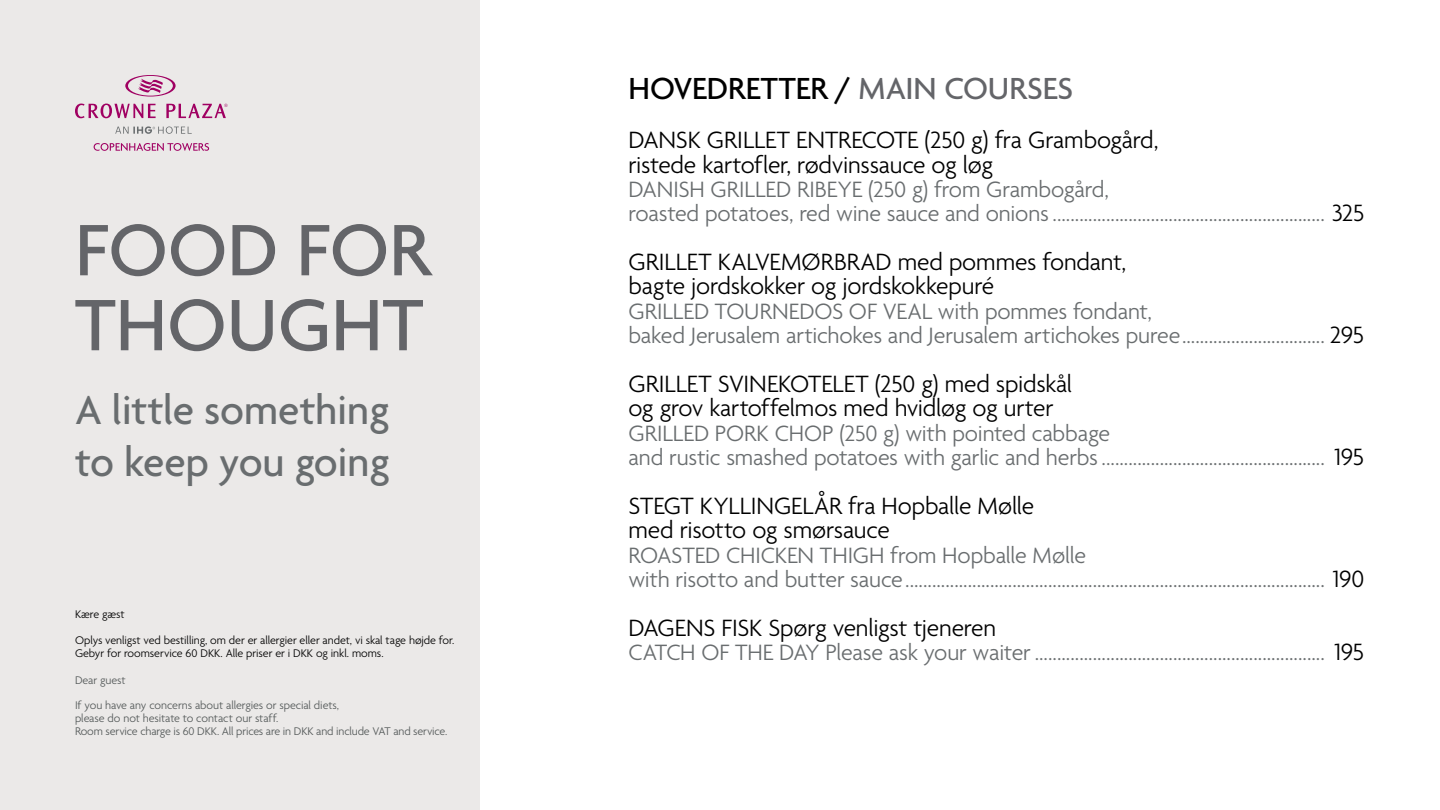
<style>
.page{position:relative;width:1440px;height:810px;background:#fff}
.page>*{position:absolute;margin:0;border:0;box-sizing:border-box;transform-origin:0 0}
.t1{font:500 78.75px/75px "Agenda";color:#646569}
.t2{font:500 43.5px/52.2px "Agenda";color:#696d6f}
.t3{font:500 33px "Agenda";color:#000}
.t4{font:300 25.5px/24.4px "Agenda";letter-spacing:-.005em;color:#000}
.t5{font:300 24px/24.4px "Agenda";letter-spacing:-.005em;color:#696d6f}
.t6{font:300 12px/25.5px "Agenda";letter-spacing:-.01em;color:#545959}
.t7{font:300 12px/25.5px "Agenda";letter-spacing:-.005em;color:#000}
.s1{color:#646569}
.s2{font-size:25.5px;color:#000}
</style>
<div class="page">
<div style="left:0;top:0;width:480px;height:810px;background:#ebe9e8"></div>
<svg style="left:94px;top:143px;width:115px;height:8px"></svg>
<svg style="left:115px;top:126px;width:77px;height:8px"></svg>
<svg style="left:125px;top:75px;width:51px;height:22px"></svg>
<svg style="left:75px;top:104px;width:81px;height:14px"></svg>
<svg style="left:166px;top:104px;width:62px;height:14px"></svg>
<h1 class="t1" style="left:75px;top:217px;width:357px">FOOD FOR<br>THOUGHT</h1>
<h2 class="t2" style="left:75px;top:386px;width:316px">A little something to keep you going</h2>
<p class="t7" style="left:75px;top:603px;width:381px">Kære gæst<br>Oplys venligst ved bestilling, om der er allergier eller andet, vi skal tage højde for.</p>
<p class="t7" style="left:75px;top:641px;width:310px">Gebyr for roomservice 60 DKK. Alle priser er i DKK og inkl. moms.</p>
<p class="t6" style="left:75px;top:668px;width:266px">Dear guest<br>If you have any concerns about allergies or special diets,</p>
<p class="t6" style="left:75px;top:713px;width:374px;line-height:12.8px">please do not hesitate to contact our staff.<br>Room service charge is 60 DKK. All prices are in DKK and include VAT and service.</p>
<h3 class="t3" style="left:628px;top:71px;width:446px">HOVEDRETTER / <span class="s1">MAIN COURSES</span></h3>
<p class="t4" style="left:628px;top:129px;width:532px">DANSK GRILLET ENTRECOTE (250 g) fra Grambogård, ristede kartofler, rødvinssauce og løg</p>
<p class="t5" style="left:628px;top:178px;width:737px">DANISH GRILLED RIBEYE (250 g) from Grambogård,<br>roasted potatoes, red wine sauce and onions............................................................. <span class="s2">325</span></p>
<p class="t4" style="left:629px;top:251px;width:499px">GRILLET KALVEMØRBRAD med pommes fondant, bagte jordskokker og jordskokkepuré</p>
<p class="t5" style="left:628px;top:300px;width:737px">GRILLED TOURNEDOS OF VEAL with pommes fondant,<br>baked Jerusalem artichokes and Jerusalem artichokes puree................................ <span class="s2">295</span></p>
<p class="t4" style="left:629px;top:373px;width:445px">GRILLET SVINEKOTELET (250 g) med spidskål og grov kartoffelmos med hvidløg og urter</p>
<p class="t5" style="left:628px;top:422px;width:737px">GRILLED PORK CHOP (250 g) with pointed cabbage<br>and rustic smashed potatoes with garlic and herbs.................................................. <span class="s2">195</span></p>
<p class="t4" style="left:629px;top:495px;width:407px">STEGT KYLLINGELÅR fra Hopballe Mølle med risotto og smørsauce</p>
<p class="t5" style="left:628px;top:544px;width:737px">ROASTED CHICKEN THIGH from Hopballe Mølle<br>with risotto and butter sauce.............................................................................................. <span class="s2">190</span></p>
<p class="t4" style="left:629px;top:617px;width:369px">DAGENS FISK Spørg venligst tjeneren</p>
<p class="t5" style="left:628px;top:642px;width:737px">CATCH OF THE DAY Please ask your waiter ................................................................. <span class="s2">195</span></p>
</div>
